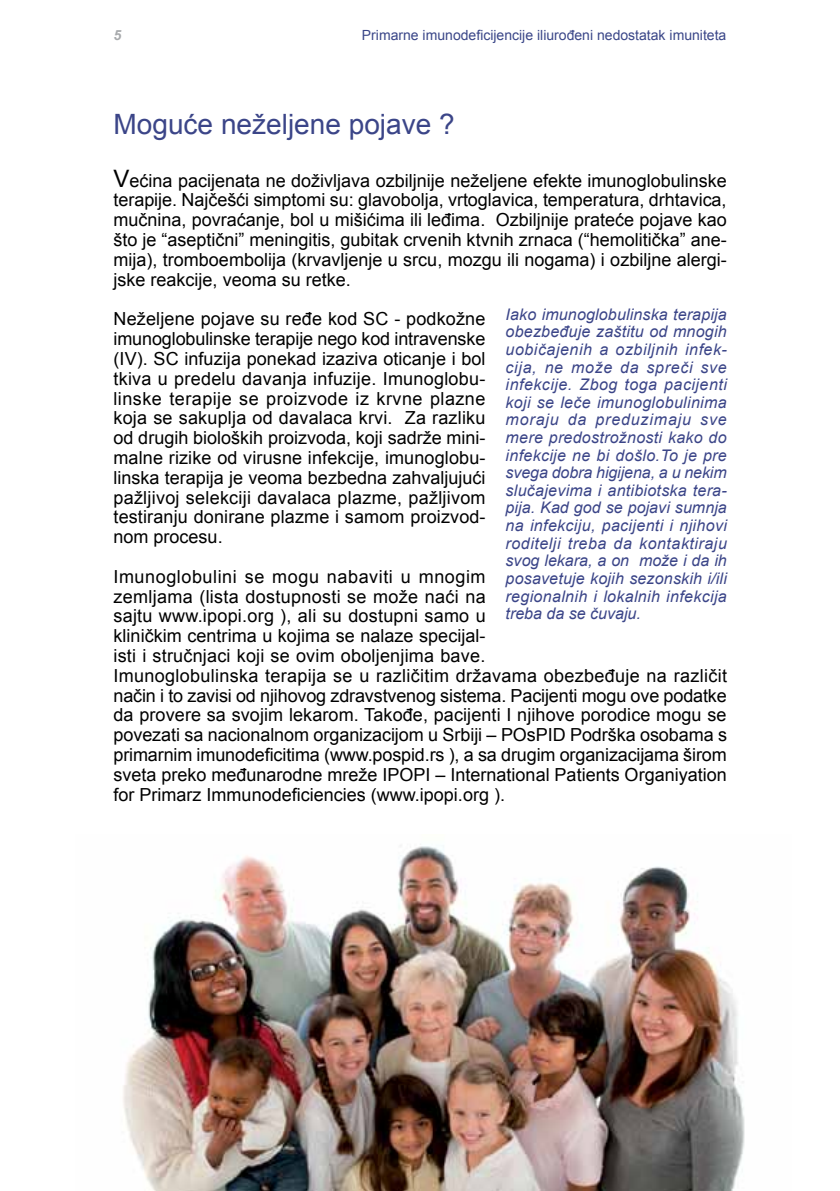
<style>
.page{position:relative;width:840px;height:1191px;background:#fff}
.page>*{position:absolute;margin:0;border:0;box-sizing:border-box;transform-origin:0 0}
.t1{font:28px "Arial";color:#3b4588}
.t2{font:18px/19.8px "Arial";color:#000;text-align:justify}
.t3{font:italic 16px/17.6px "Arial";letter-spacing:.02em;color:#3b4588;text-align:justify}
.t4{font:14px "Arial";color:#3a4688}
.t5{font:italic 700 14px "Arial";color:#a7a9ac}
.s1{font-size:24px}
</style>
<div class="page">
<img style="left:123px;top:845px;width:622px;height:346px">
<p class="t5" style="left:113px;top:25px;width:9px">5</p>
<p class="t4" style="left:361px;top:25px;width:366px">Primarne imunodeficijencije iliurođeni nedostatak imuniteta</p>
<h1 class="t1" style="left:113px;top:106px;width:342px">Moguće neželjene pojave ?</h1>
<p class="t2" style="left:113px;top:171px;width:614px"><span class="s1">V</span>ećina pacijenata ne doživljava ozbiljnije neželjene efekte imunoglobulinske terapije. Najčešći simptomi su: glavobolja, vrtoglavica, temperatura, drhtavica, mučnina, povraćanje, bol u mišićima ili leđima. Ozbiljnije prateće pojave kao što je “aseptični” meningitis, gubitak crvenih ktvnih zrnaca (“hemolitička” ane&shy;mija), tromboembolija (krvavljenje u srcu, mozgu ili nogama) i ozbiljne alergi&shy;jske reakcije, veoma su retke.</p>
<p class="t2" style="left:113px;top:309px;width:373px">Neželjene pojave su ređe kod SC - podkožne imunoglobulinske terapije nego kod intravenske (IV). SC infuzija ponekad izaziva oticanje i bol tkiva u predelu davanja infuzije. Imunoglobu&shy;linske terapije se proizvode iz krvne plazne koja se sakuplja od davalaca krvi. Za razliku od drugih bioloških proizvoda, koji sadrže mini&shy;malne rizike od virusne infekcije, imunoglobu&shy;linska terapija je veoma bezbedna zahvaljujući pažljivoj selekciji davalaca plazme, pažljivom testiranju donirane plazme i samom proizvod&shy;nom procesu.</p>
<p class="t2" style="left:113px;top:567px;width:614px;text-align:left">Imunoglobulini se mogu nabaviti u mnogim<br>zemljama (lista dostupnosti se može naći na<br>sajtu www.ipopi.org ), ali su dostupni samo u<br>kliničkim centrima u kojima se nalaze specijal-<br>isti i stručnjaci koji se ovim oboljenjima bave.<br>Imunoglobulinska terapija se u različitim državama obezbeđuje na različit način i to zavisi od njihovog zdravstvenog sistema. Pacijenti mogu ove podatke da provere sa svojim lekarom. Takođe, pacijenti I njihove porodice mogu se povezati sa nacionalnom organizacijom u Srbiji – POsPID Podrška osobama s primarnim imunodeficitima (www.pospid.rs ), a sa drugim organizacijama širom sveta preko međunarodne mreže IPOPI – International Patients Organiyation for Primarz Immunodeficiencies (www.ipopi.org ).</p>
<p class="t3" style="left:505px;top:305px;width:223px">Iako imunoglobulinska terapija obezbeđuje zaštitu od mnogih uobičajenih a ozbiljnih infek&shy;cija, ne može da spreči sve infekcije. Zbog toga pacijenti koji se leče imunoglobulinima moraju da preduzimaju sve mere predostrožnosti kako do infekcije ne bi došlo.To je pre svega dobra higijena, a u nekim slučajevima i antibiotska tera&shy;pija. Kad god se pojavi sumnja na infekciju, pacijenti i njihovi roditelji treba da kontaktiraju svog lekara, a on može i da ih posavetuje kojih sezonskih i/ili regionalnih i lokalnih infekcija treba da se čuvaju.</p>
</div>
